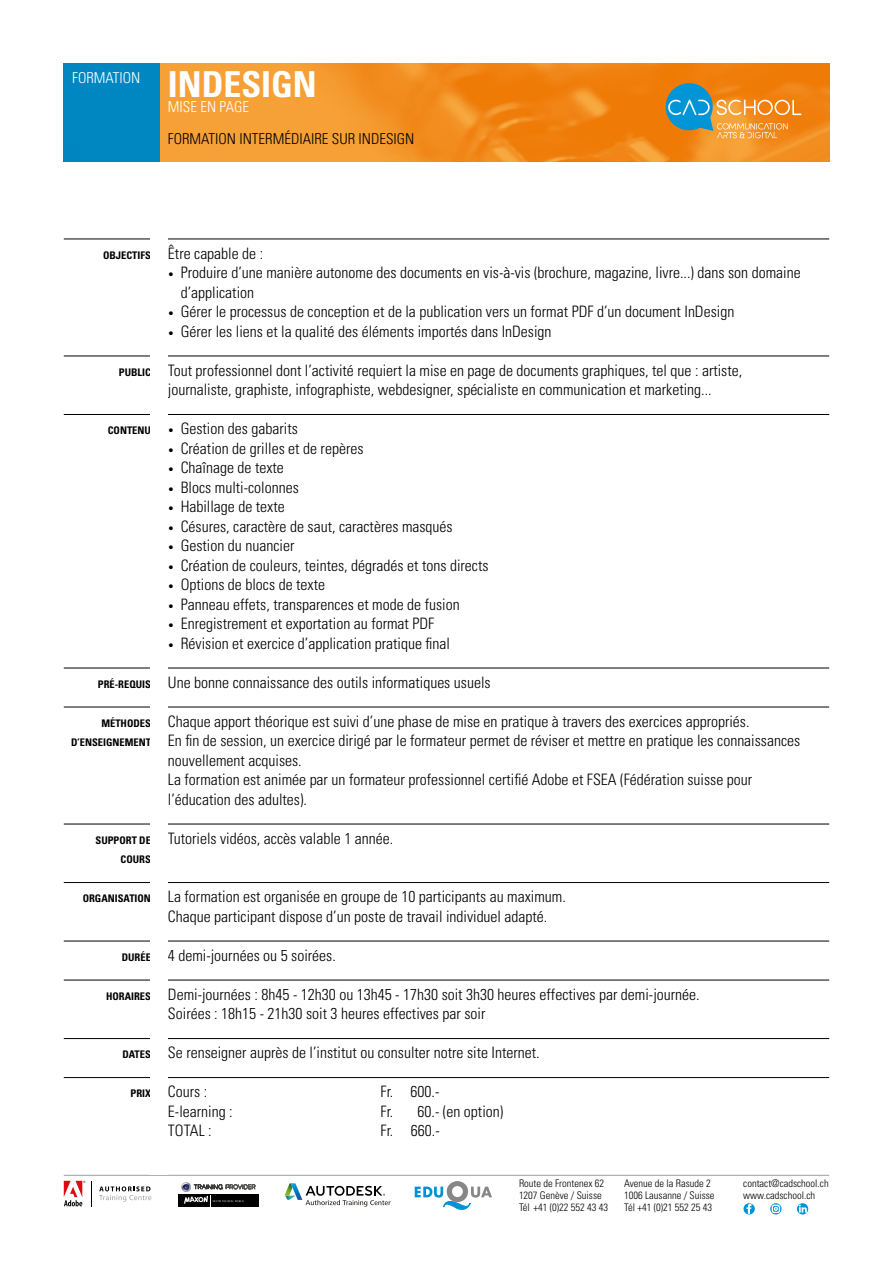
<style>
.page{position:relative;width:893px;height:1263px;background:#fff}
.page>*{position:absolute;margin:0;border:0;box-sizing:border-box;transform-origin:0 0}
.titre_blanc{font:700 condensed 35.7px "Univers LT Std";color:#fff}
.texte{font:300 condensed 15.75px/19.5px "Univers LT Std";color:#000}
.descriptif_noir{font:300 condensed 15px "Univers LT Std";color:#000}
.sous-titre_blanc{font:300 condensed 15px "Univers LT Std";color:#fff}
.t1{font:300 condensed 10.5px/12px "Univers LT Std";color:#000}
.petit_titre_ligne{font:700 condensed 10.5px/19.5px "Univers LT Std";color:#000;text-align:right}
.s1{font-size:10.5px}
</style>
<div class="page">
<img style="left:159px;top:64px;width:670px;height:97px">
<div style="left:64px;top:64px;width:95px;height:97px;background:#0087c1"></div>
<svg style="left:666px;top:83px;width:135px;height:55px;background:#bc9659"></svg>
<svg style="left:797px;top:1203px;width:11px;height:11px"></svg>
<svg style="left:770px;top:1203px;width:11px;height:11px"></svg>
<svg style="left:743px;top:1203px;width:12px;height:11px"></svg>
<hr style="left:64px;top:1175px;width:765px;height:1px;background:#9d9d9c">
<svg style="left:415px;top:1181px;width:77px;height:28px"></svg>
<svg style="left:64px;top:1181px;width:21px;height:25px"></svg>
<svg style="left:99px;top:1186px;width:52px;height:16px"></svg>
<svg style="left:285px;top:1183px;width:106px;height:24px"></svg>
<div style="left:178px;top:1194px;width:81px;height:13px;background:#000"></div>
<svg style="left:181px;top:1182px;width:75px;height:25px"></svg>
<hr style="left:64px;top:239px;width:765px;height:1px;background:#000">
<hr style="left:64px;top:356px;width:765px;height:1px;background:#000">
<hr style="left:64px;top:414px;width:765px;height:1px;background:#000">
<hr style="left:64px;top:668px;width:765px;height:1px;background:#000">
<hr style="left:64px;top:707px;width:765px;height:1px;background:#000">
<hr style="left:64px;top:824px;width:765px;height:1px;background:#000">
<hr style="left:64px;top:882px;width:765px;height:1px;background:#000">
<hr style="left:64px;top:941px;width:765px;height:1px;background:#000">
<hr style="left:64px;top:980px;width:765px;height:1px;background:#000">
<hr style="left:64px;top:1038px;width:765px;height:1px;background:#000">
<hr style="left:64px;top:1077px;width:765px;height:1px;background:#000">
<div style="left:151px;top:162px;width:17px;height:1013px;background:#fff"></div>
<p class="sous-titre_blanc" style="left:72px;top:69px;width:70px">FORMATION</p>
<p class="titre_blanc" style="left:168px;top:62px;width:150px">INDESIGN</p>
<p class="sous-titre_blanc" style="left:168px;top:98px;width:83px">MISE EN PAGE</p>
<p class="descriptif_noir" style="left:168px;top:130px;width:248px">FORMATION INTERMÉDIAIRE SUR INDESIGN</p>
<p class="petit_titre_ligne" style="left:103px;top:245px;width:49px">OBJECTIFS</p>
<p class="petit_titre_ligne" style="left:119px;top:362px;width:34px">PUBLIC</p>
<p class="petit_titre_ligne" style="left:108px;top:421px;width:45px">CONTENU</p>
<p class="petit_titre_ligne" style="left:98px;top:674px;width:55px">PRÉ-REQUIS</p>
<p class="petit_titre_ligne" style="left:71px;top:713px;width:81px">MÉTHODES<br>D’ENSEIGNEMENT</p>
<p class="petit_titre_ligne" style="left:96px;top:830px;width:57px">SUPPORT DE<br>COURS</p>
<p class="petit_titre_ligne" style="left:83px;top:889px;width:70px">ORGANISATION</p>
<p class="petit_titre_ligne" style="left:122px;top:947px;width:31px">DURÉE</p>
<p class="petit_titre_ligne" style="left:106px;top:986px;width:46px">HORAIRES</p>
<p class="petit_titre_ligne" style="left:122px;top:1045px;width:30px">DATES</p>
<p class="petit_titre_ligne" style="left:131px;top:1084px;width:22px">PRIX</p>
<p class="texte" style="left:168px;top:243px;width:97px">Être capable de :</p>
<p class="texte" style="left:181px;top:263px;width:621px;text-indent:-13px"><span class="s1">•</span> Produire d’une manière autonome des documents en vis-à-vis (brochure, magazine, livre...) dans son domaine d’application</p>
<p class="texte" style="left:168px;top:302px;width:568px"><span class="s1">•</span> Gérer le processus de conception et de la publication vers un format PDF d’un document InDesign</p>
<p class="texte" style="left:168px;top:321px;width:385px"><span class="s1">•</span> Gérer les liens et la qualité des éléments importés dans InDesign</p>
<p class="texte" style="left:168px;top:360px;width:576px">Tout professionnel dont l’activité requiert la mise en page de documents graphiques, tel que : artiste, journaliste, graphiste, infographiste, webdesigner, spécialiste en communication et marketing...</p>
<p class="texte" style="left:168px;top:419px;width:131px"><span class="s1">•</span> Gestion des gabarits</p>
<p class="texte" style="left:168px;top:438px;width:197px"><span class="s1">•</span> Création de grilles et de repères</p>
<p class="texte" style="left:168px;top:458px;width:117px"><span class="s1">•</span> Chaînage de texte</p>
<p class="texte" style="left:168px;top:477px;width:132px"><span class="s1">•</span> Blocs multi-colonnes</p>
<p class="texte" style="left:168px;top:497px;width:118px"><span class="s1">•</span> Habillage de texte</p>
<p class="texte" style="left:168px;top:516px;width:286px"><span class="s1">•</span> Césures, caractère de saut, caractères masqués</p>
<p class="texte" style="left:168px;top:536px;width:128px"><span class="s1">•</span> Gestion du nuancier</p>
<p class="texte" style="left:168px;top:555px;width:322px"><span class="s1">•</span> Création de couleurs, teintes, dégradés et tons directs</p>
<p class="texte" style="left:168px;top:575px;width:159px"><span class="s1">•</span> Options de blocs de texte</p>
<p class="texte" style="left:168px;top:594px;width:293px"><span class="s1">•</span> Panneau effets, transparences et mode de fusion</p>
<p class="texte" style="left:168px;top:614px;width:268px"><span class="s1">•</span> Enregistrement et exportation au format PDF</p>
<p class="texte" style="left:168px;top:633px;width:284px"><span class="s1">•</span> Révision et exercice d’application pratique final</p>
<p class="texte" style="left:168px;top:672px;width:324px">Une bonne connaissance des outils informatiques usuels</p>
<p class="texte" style="left:168px;top:711px;width:583px">Chaque apport théorique est suivi d’une phase de mise en pratique à travers des exercices appropriés.</p>
<p class="texte" style="left:168px;top:731px;width:634px">En fin de session, un exercice dirigé par le formateur permet de réviser et mettre en pratique les connaissances nouvellement acquises.<br>La formation est animée par un formateur professionnel certifié Adobe et FSEA (Fédération suisse pour l’éducation des adultes).</p>
<p class="texte" style="left:168px;top:828px;width:227px">Tutoriels vidéos, accès valable 1 année.</p>
<p class="texte" style="left:168px;top:887px;width:399px">La formation est organisée en groupe de 10 participants au maximum.</p>
<p class="texte" style="left:168px;top:906px;width:381px">Chaque participant dispose d’un poste de travail individuel adapté.</p>
<p class="texte" style="left:168px;top:945px;width:169px">4 demi-journées ou 5 soirées.</p>
<p class="texte" style="left:168px;top:984px;width:533px">Demi-journées : 8h45 - 12h30 ou 13h45 - 17h30 soit 3h30 heures effectives par demi-journée.</p>
<p class="texte" style="left:168px;top:1004px;width:319px">Soirées : 18h15 - 21h30 soit 3 heures effectives par soir</p>
<p class="texte" style="left:168px;top:1043px;width:373px">Se renseigner auprès de l’institut ou consulter notre site Internet.</p>
<p class="texte" style="left:168px;top:1082px;width:41px">Cours :</p>
<p class="texte" style="left:381px;top:1082px;width:60px">Fr. 600.-</p>
<p class="texte" style="left:168px;top:1101px;width:66px">E-learning :</p>
<p class="texte" style="left:381px;top:1101px;width:124px">Fr. 60.- (en option)</p>
<p class="texte" style="left:168px;top:1121px;width:45px">TOTAL :</p>
<p class="texte" style="left:381px;top:1121px;width:61px">Fr. 660.-</p>
<p class="t1" style="left:519px;top:1177px;width:91px">Route de Frontenex 62<br>1207 Genève / Suisse<br>Tél +41 (0)22 552 43 43</p>
<p class="t1" style="left:624px;top:1177px;width:92px">Avenue de la Rasude 2<br>1006 Lausanne / Suisse<br>Tél +41 (0)21 552 25 43</p>
<p class="t1" style="left:743px;top:1177px;width:87px">contact@cadschool.ch www.cadschool.ch</p>
</div>
